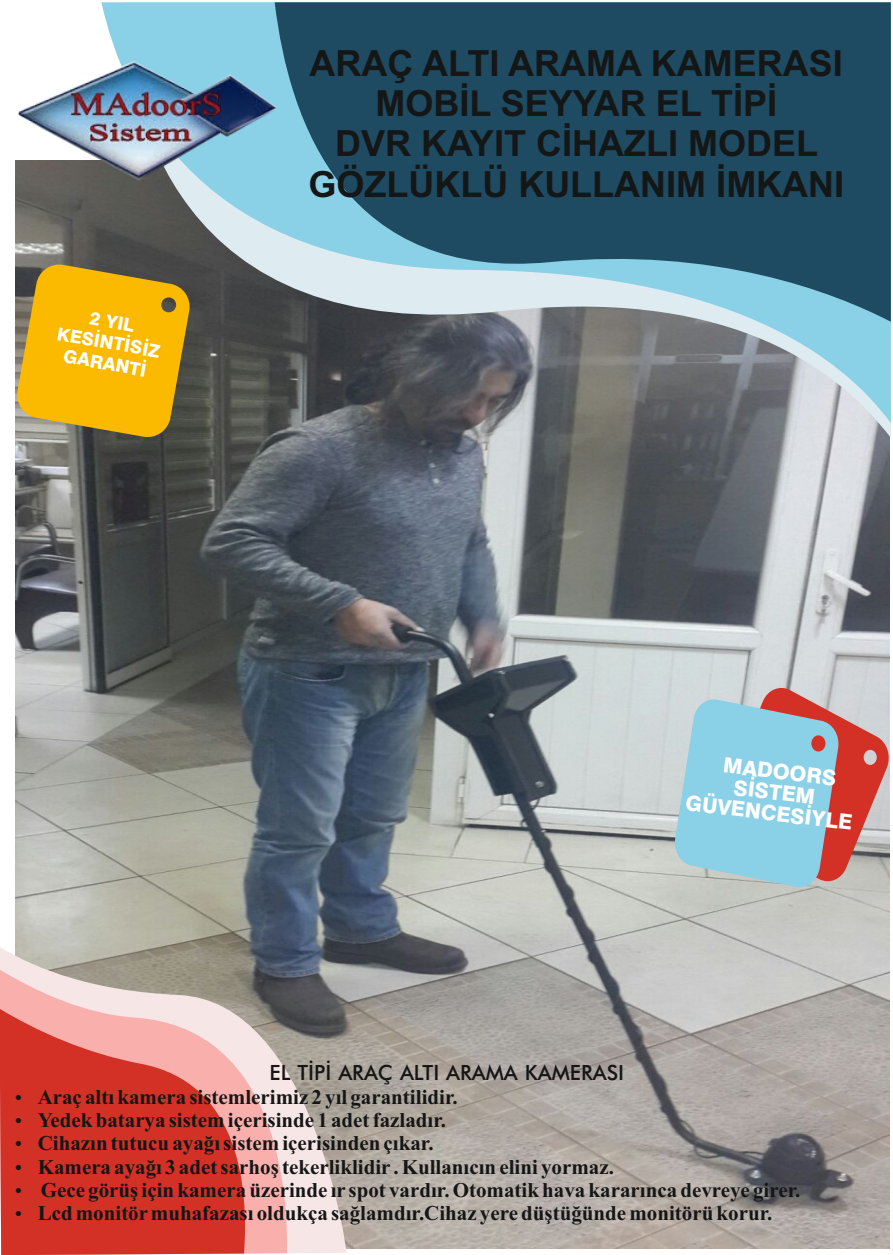
<style>
.page{position:relative;width:893px;height:1255px;background:#fff}
.page>*{position:absolute;margin:0;border:0;box-sizing:border-box;transform-origin:0 0}
.t1{font:700 36px/40.2px "Arial";color:#151616;text-align:center}
.t2{font:700 21px/23.2px "Times New Roman";color:#151616}
.t3{font:500 21px "Futura BT";color:#151616}
.t4{font:800 21px/21px "Swiss 721 BT";color:#fff;text-align:center}
.t5{font:800 18px/21px "Swiss 721 BT";color:#fff;text-align:center}
</style>
<div class="page">
<img style="left:16px;top:161px;width:873px;height:1087px">
<svg style="left:190px;top:423px;width:701px;height:15px;background:#75787b"></svg>
<svg style="left:101px;top:2px;width:790px;height:421px;background:#707e83"></svg>
<svg style="left:275px;top:2px;width:616px;height:320px;background:#3c687c"></svg>
<svg style="left:0;top:946px;width:347px;height:307px;background:#aaa4a0"></svg>
<svg style="left:0;top:969px;width:288px;height:285px;background:#cfb2ad"></svg>
<svg style="left:0;top:1008px;width:249px;height:246px;background:#dc524a"></svg>
<img style="left:17px;top:62px;width:259px;height:118px">
<svg style="left:16px;top:264px;width:174px;height:174px;background:#d7a414"></svg>
<svg style="left:673px;top:684px;width:217px;height:205px;background:#a8b3bd"></svg>
<svg style="left:16px;top:1094px;width:5px;height:5px"></svg>
<svg style="left:16px;top:1117px;width:5px;height:6px"></svg>
<svg style="left:16px;top:1141px;width:5px;height:5px"></svg>
<svg style="left:16px;top:1164px;width:5px;height:5px"></svg>
<svg style="left:16px;top:1187px;width:5px;height:5px"></svg>
<svg style="left:16px;top:1210px;width:5px;height:6px"></svg>
<p class="t5" style="left:62px;top:304px;width:106px;rotate:10deg">2 YIL<br>KESİNTİSİZ<br>GARANTİ</p>
<h1 class="t1" style="left:308px;top:46px;width:537px">ARAÇ ALTI ARAMA KAMERASI<br>MOBİL SEYYAR EL TİPİ<br>DVR KAYIT CİHAZLI MODEL<br>GÖZLÜKLÜ KULLANIM İMKANI</h1>
<p class="t4" style="left:692px;top:752px;width:169px;rotate:7deg">MADOORS<br>SİSTEM<br>GÜVENCESİYLE</p>
<p class="t3" style="left:270px;top:1064px;width:356px">EL TİPİ ARAÇ ALTI ARAMA KAMERASI</p>
<p class="t2" style="left:38px;top:1087px;width:764px">Araç altı kamera sistemlerimiz 2 yıl garantilidir.<br>Yedek batarya sistem içerisinde 1 adet fazladır.<br>Cihazın tutucu ayağı sistem içerisinden çıkar.<br>Kamera ayağı 3 adet sarhoş tekerliklidir . Kullanıcın elini yormaz.<br>Gece görüş için kamera üzerinde ır spot vardır. Otomatik hava kararınca devreye girer.<br>Lcd monitörmuhafazası oldukça sağlamdır.Cihaz yere düştüğünde monitörü korur.</p>
</div>
